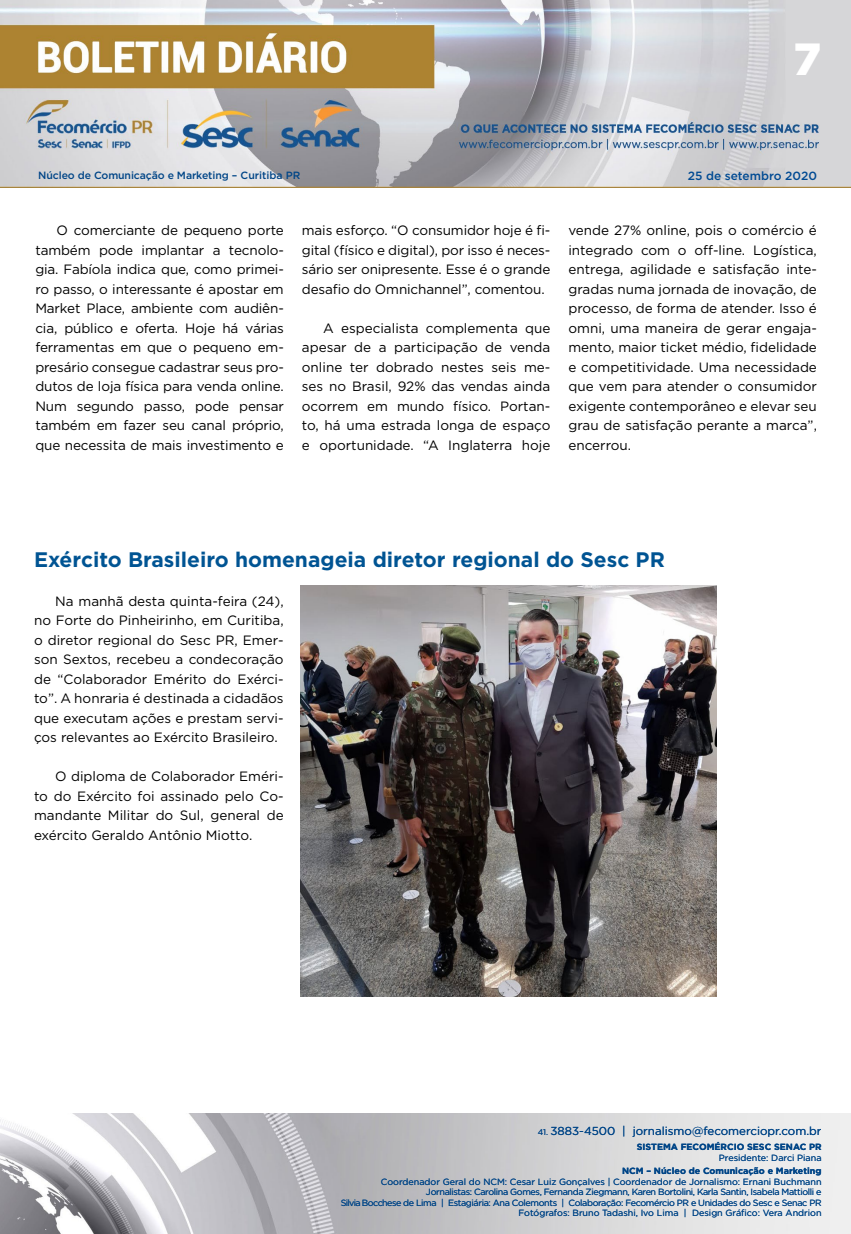
<style>
.page{position:relative;width:851px;height:1234px;background:#fff}
.page>*{position:absolute;margin:0;border:0;box-sizing:border-box;transform-origin:0 0}
.t1{font:900 45px "Gotham";color:#fff}
.t2{font:700 21px "Gotham";color:#005493}
.t3{font:13.5px/19.5px "Gotham";color:#000;text-align:justify}
.t4{font:500 11.85px "Gotham";color:#004a93}
.t5{font:11.55px "Gotham";color:#004587}
.t6{font:500 10.5px "Gotham";letter-spacing:-.01em;color:#004587}
.t7{font:9px/10.5px "Gotham";letter-spacing:-.04em;color:#004587;text-align:right}
.t8{font:700 9px "Gotham";color:#004587}
.t9{font:9px "Gotham";color:#004587}
.s1{font-size:8.25px}
</style>
<div class="page">
<img style="left:0;top:0;width:850px;height:188px">
<img style="left:0;top:1113px;width:850px;height:120px">
<img style="left:300px;top:585px;width:416px;height:411px">
<h1 class="t1" style="left:793px;top:28px;width:29px">7</h1>
<p class="t6" style="left:38px;top:168px;width:264px">Núcleo de Comunicação e Marketing – Curitiba PR</p>
<p class="t4" style="left:687px;top:167px;width:131px">25 de setembro 2020</p>
<p class="t3" style="left:35px;top:220px;width:250px;text-indent:21px">O comerciante de pequeno porte também pode implantar a tecnolo&shy;gia. Fabíola indica que, como primei&shy;ro passo, o interessante é apostar em Market Place, ambiente com audiên&shy;cia, público e oferta. Hoje há várias ferramentas em que o pequeno em&shy;presário consegue cadastrar seus pro&shy;dutos de loja física para venda online.<br>Num segundo passo, pode pensar também em fazer seu canal próprio, que necessita de mais investimento e</p>
<p class="t3" style="left:302px;top:220px;width:250px">mais esforço. “O consumidor hoje é fi&shy;gital (físico e digital), por isso é neces&shy;sário ser onipresente. Esse é o grande desafio do Omnichannel”, comentou.</p>
<p class="t3" style="left:302px;top:318px;width:250px;text-indent:21px">A especialista complementa que apesar de a participação de venda online ter dobrado nestes seis me&shy;ses no Brasil, 92% das vendas ainda ocorrem em mundo físico. Portan&shy;to, há uma estrada longa de espaço e oportunidade. “A Inglaterra hoje</p>
<p class="t3" style="left:568px;top:220px;width:250px">vende 27% online, pois o comércio é integrado com o off-line. Logística, entrega, agilidade e satisfação inte&shy;gradas numa jornada de inovação, de processo, de forma de atender. Isso é omni, uma maneira de gerar engaja&shy;mento, maior ticket médio, fidelidade e competitividade. Uma necessidade que vem para atender o consumidor exigente contemporâneo e elevar seu grau de satisfação perante a marca”, encerrou.</p>
<h2 class="t2" style="left:34px;top:545px;width:632px">Exército Brasileiro homenageia diretor regional do Sesc PR</h2>
<p class="t3" style="left:34px;top:591px;width:251px;text-indent:21px">Na manhã desta quinta-feira (24), no Forte do Pinheirinho, em Curitiba, o diretor regional do Sesc PR, Emer&shy;son Sextos, recebeu a condecoração de “Colaborador Emérito do Exérci&shy;to”. A honraria é destinada a cidadãos que executam ações e prestam servi&shy;ços relevantes ao Exército Brasileiro.</p>
<p class="t3" style="left:34px;top:766px;width:251px;text-indent:21px">O diploma de Colaborador Eméri&shy;to do Exército foi assinado pelo Co&shy;mandante Militar do Sul, general de exército Geraldo Antônio Miotto.</p>
<p class="t5" style="left:537px;top:1123px;width:285px"><span class="s1">41.</span> 3883-4500 | jornalismo@fecomerciopr.com.br</p>
<p class="t8" style="left:636px;top:1140px;width:186px">SISTEMA FECOMÉRCIO SESC SENAC PR</p>
<p class="t9" style="left:718px;top:1151px;width:104px">Presidente: Darci Piana</p>
<p class="t8" style="left:622px;top:1164px;width:201px">NCM – Núcleo de Comunicação e Marketing</p>
<p class="t7" style="left:341px;top:1175px;width:482px">Coordenador Geral do NCM: Cesar Luiz Gonçalves | Coordenador de Jornalismo: Ernani Buchmann Jornalistas: Carolina Gomes, Fernanda Ziegmann, Karen Bortolini, Karla Santin, Isabela Mattiolli e<br>Silvia Bocchese de Lima | Estagiária: Ana Colemonts | Colaboração: Fecomércio PR e Unidades do Sesc e Senac PR Fotógrafos: Bruno Tadashi, Ivo Lima | Design Gráfico: Vera Andrion</p>
</div>
